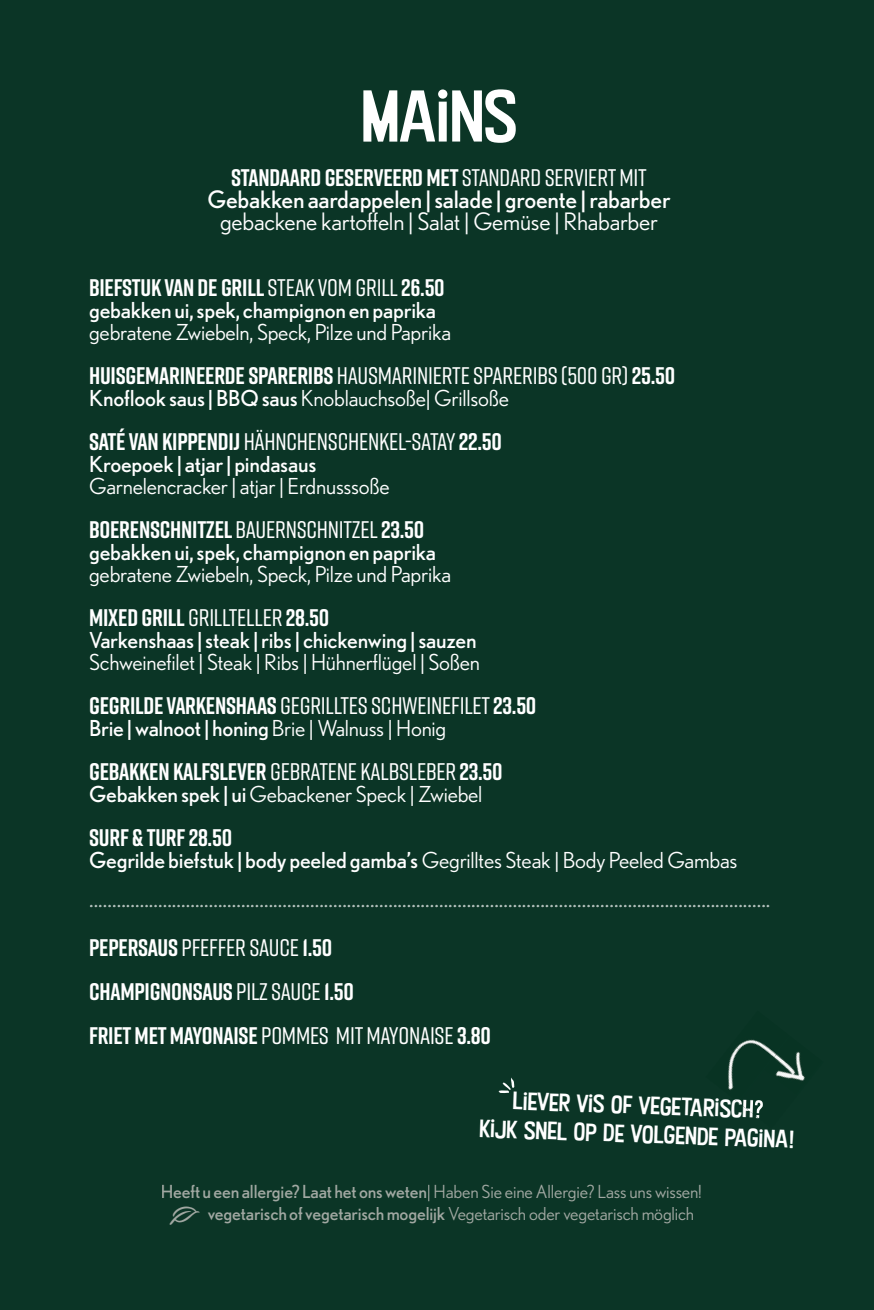
<style>
.page{position:relative;width:874px;height:1310px;background:#fff}
.page>*{position:absolute;margin:0;border:0;box-sizing:border-box;transform-origin:0 0}
.t1{font:70px "Kon Tiki JF Aloha";letter-spacing:-.01em;color:#fff}
.t2{font:46px "Zooja Elementsand Borders";color:#fff}
.t3{font:46px "Zooja Elementsand Borders";color:#a1a8a2}
.t4{font:700 24px/44px "Rift";letter-spacing:-.01em;color:#fff}
.t5{font:24px/28.8px "Kon Tiki JF Aloha";color:#fff;text-align:center}
.t6{font:24px "Nobel";letter-spacing:-.01em;color:#fff}
.t7{font:500 24px "Rift";letter-spacing:-.01em;color:#fff}
.t8{font:24px "Nobel";letter-spacing:-.01em;color:#fff}
.t9{font:22px "Nobel";letter-spacing:-.01em;color:#fff}
.t10{font:22px "Nobel";letter-spacing:-.01em;color:#fff}
.t11{font:18px "Nobel";letter-spacing:-.01em;color:#a1a8a2}
.s1{font-weight:500}
.s2{font-style:inherit}
.s3{font-weight:700}
</style>
<div class="page">
<div style="left:0;top:0;width:873px;height:1310px;background:#0b3526"></div>
<img style="left:728px;top:1057px;width:6px;height:33px">
<img style="left:731px;top:1039px;width:33px;height:30px">
<img style="left:764px;top:1044px;width:41px;height:37px">
<img style="left:734px;top:1099px;width:29px;height:19px">
<h1 class="t1" style="left:361px;top:73px;width:157px">MAINS</h1>
<p class="t4" style="left:231px;top:155px;width:417px">STANDAARD GESERVEERD MET <span class="s1">STANDARD SERVIERT MIT</span></p>
<p class="t6" style="left:207px;top:185px;width:464px">Gebakken aardappelen | salade | groente | rabarber</p>
<p class="t8" style="left:220px;top:207px;width:439px">gebackene kartoffeln | Salat | Gemüse | Rhabarber</p>
<p class="t4" style="left:89px;top:265px;width:357px">BIEFSTUK VAN DE GRILL <span class="s1">STEAK VOM GRILL</span> 26.50</p>
<p class="t9" style="left:89px;top:297px;width:348px">gebakken ui, spek, champignon en paprika</p>
<p class="t10" style="left:89px;top:319px;width:363px">gebratene Zwiebeln, Speck, Pilze und Paprika</p>
<p class="t4" style="left:89px;top:353px;width:587px">HUISGEMARINEERDE SPARERIBS <span class="s1">HAUSMARINIERTE SPARERIBS (500 GR)</span> 25.50</p>
<p class="t10" style="left:89px;top:385px;width:421px"><span class="s2">Knoflook saus | BBQ saus</span> Knoblauchsoße| Grillsoße</p>
<p class="t7" style="left:89px;top:424px;width:414px"><span class="s3">SATÉ VAN KIPPENDIJ</span> HÄHNCHENSCHENKEL-SATAY <span class="s3">22.50</span></p>
<p class="t9" style="left:89px;top:451px;width:229px">Kroepoek | atjar | pindasaus</p>
<p class="t10" style="left:89px;top:473px;width:302px">Garnelencracker | atjar | Erdnusssoße</p>
<p class="t4" style="left:89px;top:507px;width:336px">BOERENSCHNITZEL <span class="s1">BAUERNSCHNITZEL</span> 23.50</p>
<p class="t9" style="left:89px;top:539px;width:348px">gebakken ui, spek, champignon en paprika</p>
<p class="t10" style="left:89px;top:561px;width:363px">gebratene Zwiebeln, Speck, Pilze und Paprika</p>
<p class="t4" style="left:89px;top:595px;width:241px">MIXED GRILL <span class="s1">GRILLTELLER</span> 28.50</p>
<p class="t9" style="left:89px;top:627px;width:389px">Varkenshaas | steak | ribs | chickenwing | sauzen</p>
<p class="t10" style="left:89px;top:649px;width:392px">Schweinefilet | Steak | Ribs | Hühnerflügel | Soßen</p>
<p class="t4" style="left:89px;top:683px;width:448px">GEGRILDE VARKENSHAAS <span class="s1">GEGRILLTES SCHWEINEFILET</span> 23.50</p>
<p class="t9" style="left:89px;top:715px;width:358px">Brie | walnoot | honing <span class="s2">Brie | Walnuss | Honig</span></p>
<p class="t4" style="left:89px;top:749px;width:415px">GEBAKKEN KALFSLEVER <span class="s1">GEBRATENE KALBSLEBER</span> 23.50</p>
<p class="t10" style="left:89px;top:781px;width:395px"><span class="s2">Gebakken spek | ui</span> Gebackener Speck | Zwiebel</p>
<p class="t4" style="left:89px;top:815px;width:144px">SURF &amp; TURF 28.50</p>
<p class="t9" style="left:89px;top:847px;width:649px">Gegrilde biefstuk | body peeled gamba’s <span class="s2">Gegrilltes Steak | Body Peeled Gambas</span></p>
<h2 class="t2" style="left:89px;top:869px;width:682px">;;;;;;;;;;;;;;;;;;;;;;;;;;;;;;;;;;;;;;;;;;;;;;;;;;;;;;;;;;;;;;;;;;;;;;;;;;;;;;;;;;;;;;;;;;;;;;;;;;;;;;;;;;;;;;;;;;;;;;;;;;;;;;;;;;;;;;;;;;;;;;;;;;;;</h2>
<p class="t4" style="left:89px;top:925px;width:403px">PEPERSAUS <span class="s1">PFEFFER SAUCE</span> 1.50<br>CHAMPIGNONSAUS <span class="s1">PILZ SAUCE</span> 1.50<br>FRIET MET MAYONAISE <span class="s1">POMMES MIT MAYONAISE</span> 3.80</p>
<p class="t5" style="left:481px;top:1085px;width:317px;rotate:2deg">LIEVER VIS OF VEGETARISCH?<br>KIJK SNEL OP DE VOLGENDE PAGINA!</p>
<p class="t11" style="left:161px;top:1181px;width:542px"><span class="s2">Heeft u een allergie? Laat het ons weten</span>| Haben Sie eine Allergie? Lass uns wissen!</p>
<h2 class="t3" style="left:168px;top:1185px;width:34px">q</h2>
<p class="t11" style="left:208px;top:1203px;width:487px"><span class="s2">vegetarisch of vegetarisch mogelijk</span> Vegetarisch oder vegetarisch möglich</p>
</div>
